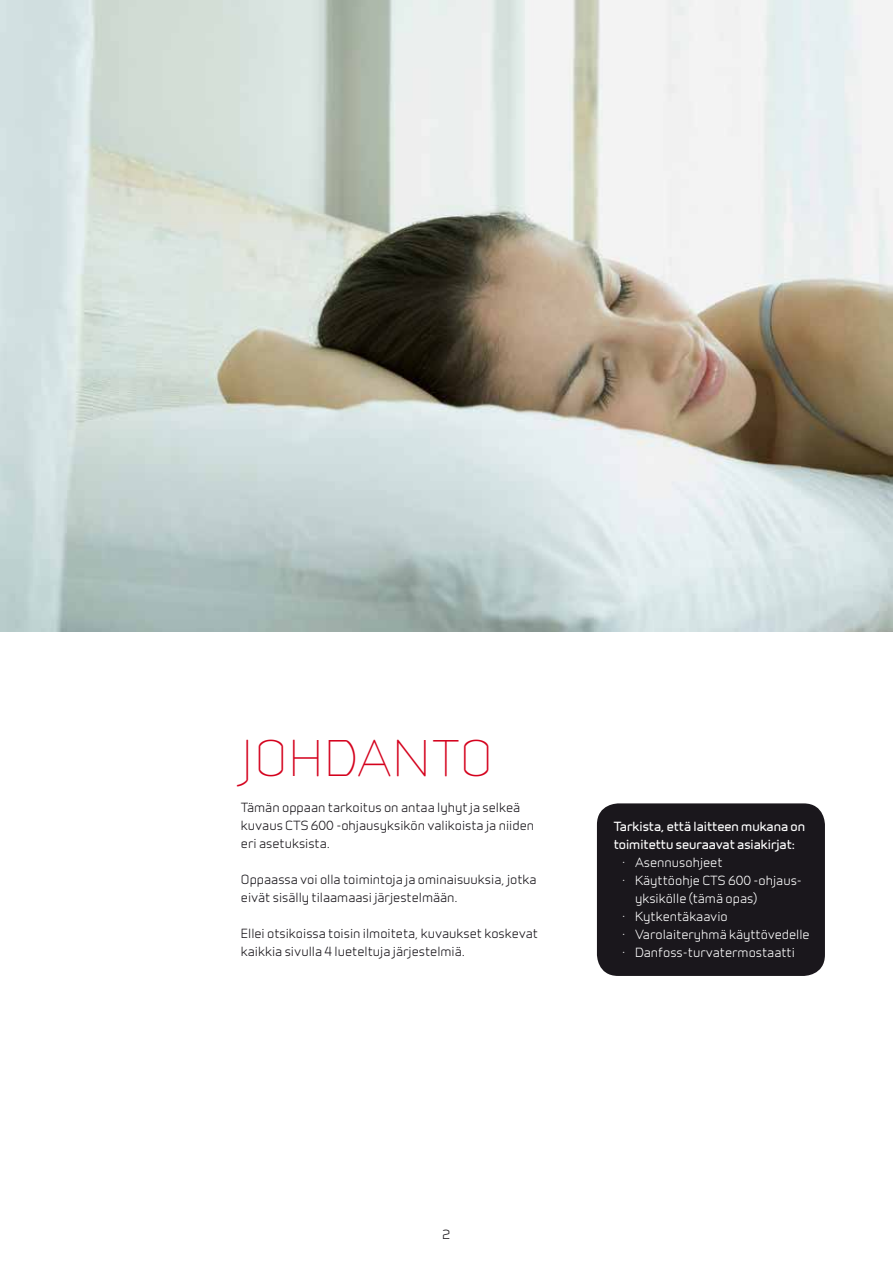
<style>
.page{position:relative;width:893px;height:1263px;background:#fff}
.page>*{position:absolute;margin:0;border:0;box-sizing:border-box;transform-origin:0 0}
.t1{font:46.5px "Infinity T Light";letter-spacing:.015em;color:#d4021d}
.t2{font:12px/18px "Infinity T Medium";color:#1a171c}
.t3{font:12px "Infinity T Medium";color:#fff}
.t4{font:12px/18px "Infinity T Bold";color:#fff}
</style>
<div class="page">
<img style="left:0;top:0;width:893px;height:632px">
<div style="left:597px;top:803px;width:228px;height:173px;background:#1a171c;border-radius:21px"></div>
<h1 class="t1" style="left:241px;top:739px;width:254px">JOHDANTO</h1>
<p class="t2" style="left:241px;top:798px;width:295px">Tämän oppaan tarkoitus on antaa lyhyt ja selkeä kuvaus CTS 600 -ohjausyksikön valikoista ja niiden eri asetuksista.</p>
<p class="t2" style="left:241px;top:870px;width:297px">Oppaassa voi olla toimintoja ja ominaisuuksia, jotka eivät sisälly tilaamaasi järjestelmään.</p>
<p class="t2" style="left:241px;top:924px;width:298px">Ellei otsikoissa toisin ilmoiteta, kuvaukset koskevat kaikkia sivulla 4 lueteltuja järjestelmiä.</p>
<p class="t4" style="left:614px;top:818px;width:193px">Tarkista, että laitteen mukana on toimitettu seuraavat asiakirjat:</p>
<p class="t3" style="left:622px;top:854px;width:102px">· Asennusohjeet</p>
<p class="t3" style="left:622px;top:872px;width:181px">· Käyttöohje CTS 600 -ohjaus-</p>
<p class="t3" style="left:635px;top:890px;width:124px">yksikölle (tämä opas)</p>
<p class="t3" style="left:622px;top:908px;width:107px">· Kytkentäkaavio</p>
<p class="t3" style="left:622px;top:926px;width:189px">· Varolaiteryhmä käyttövedelle</p>
<p class="t3" style="left:622px;top:944px;width:174px">· Danfoss-turvatermostaatti</p>
<p class="t2" style="left:443px;top:1224px;width:9px">2</p>
</div>
